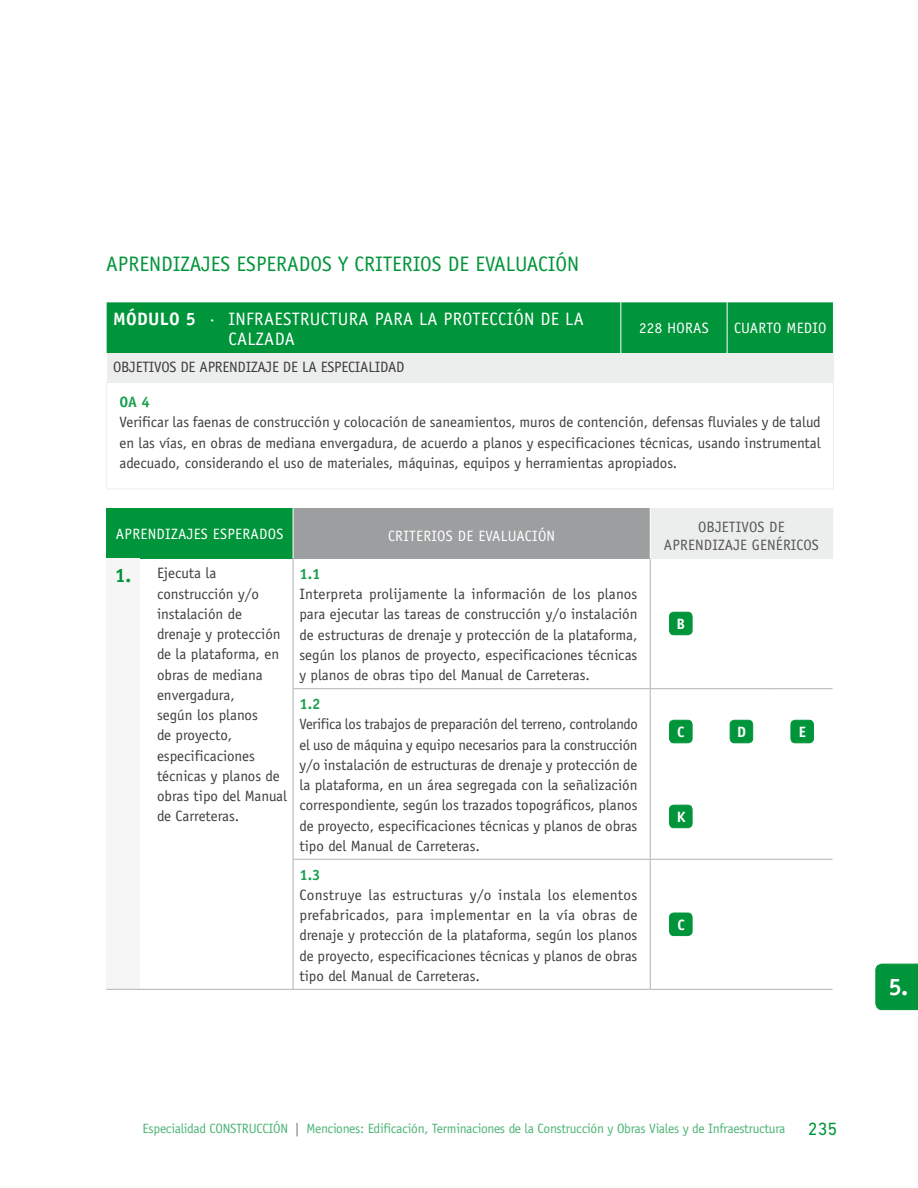
<style>
.page{position:relative;width:918px;height:1188px;background:#fff}
.page>*{position:absolute;margin:0;border:0;box-sizing:border-box;transform-origin:0 0}
.t1{font:700 24px "Officina Sans";color:#fff}
.t2{font:21px "Officina Sans";color:#00953a}
.t3{font:18px/19.5px "Officina Sans";letter-spacing:.02em;color:#fff}
.t4{font:15px/20.2px "Officina Sans";color:#3e3d40;text-align:justify}
.t5{font:15px "Officina Sans";letter-spacing:.02em;color:#fff}
.t6{font:15px "Officina Sans";color:#58585a}
.t7{font:700 15px "Officina Sans";color:#1aa04e}
.t8{font:700 15px "Officina Sans";color:#fff}
.t9{font:13.5px "Officina Sans";letter-spacing:-.02em;color:#4db575}
.s1{font-weight:700}
.s2{font-weight:700;font-size:19.5px;color:#00953a}
.s3{color:#707172}
.s4{font-family:"DIN Next LT Pro";font-size:18px;color:#00953a}
</style>
<div class="page">
<svg style="left:875px;top:964px;width:43px;height:46px;background:#04963d"></svg>
<div style="left:107px;top:302px;width:726px;height:51px;background:#00953a"></div>
<div style="left:107px;top:353px;width:726px;height:29px;background:#eceded"></div>
<hr style="left:833px;top:382px;width:1px;height:107px;background:#eceded">
<hr style="left:106px;top:382px;width:1px;height:107px;background:#eceded">
<hr style="left:106px;top:489px;width:515px;height:1px;background:#eceded">
<hr style="left:621px;top:489px;width:106px;height:1px;background:#eceded">
<hr style="left:727px;top:489px;width:107px;height:1px;background:#eceded">
<hr style="left:727px;top:302px;width:1px;height:51px;background:#fff">
<hr style="left:620px;top:302px;width:1px;height:51px;background:#fff">
<div style="left:106px;top:508px;width:187px;height:51px;background:#00953a"></div>
<div style="left:293px;top:508px;width:357px;height:51px;background:#9c9e9f"></div>
<div style="left:650px;top:508px;width:183px;height:51px;background:#eceded"></div>
<div style="left:106px;top:559px;width:34px;height:430px;background:#f6f6f6"></div>
<hr style="left:650px;top:508px;width:1px;height:51px;background:#fff">
<hr style="left:293px;top:508px;width:1px;height:51px;background:#fff">
<hr style="left:772px;top:859px;width:61px;height:1px;background:#b1b3b4">
<hr style="left:772px;top:989px;width:61px;height:1px;background:#b1b3b4">
<hr style="left:293px;top:688px;width:357px;height:1px;background:#b1b3b4">
<hr style="left:650px;top:859px;width:61px;height:1px;background:#b1b3b4">
<hr style="left:711px;top:859px;width:61px;height:1px;background:#b1b3b4">
<hr style="left:650px;top:989px;width:61px;height:1px;background:#b1b3b4">
<hr style="left:711px;top:989px;width:61px;height:1px;background:#b1b3b4">
<hr style="left:293px;top:859px;width:357px;height:1px;background:#b1b3b4">
<hr style="left:293px;top:989px;width:357px;height:1px;background:#b1b3b4">
<hr style="left:293px;top:559px;width:1px;height:129px;background:#b1b3b4">
<hr style="left:293px;top:689px;width:1px;height:85px;background:#b1b3b4">
<hr style="left:293px;top:774px;width:1px;height:85px;background:#b1b3b4">
<hr style="left:293px;top:860px;width:1px;height:129px;background:#b1b3b4">
<hr style="left:650px;top:688px;width:61px;height:1px;background:#b1b3b4">
<hr style="left:711px;top:688px;width:61px;height:1px;background:#b1b3b4">
<hr style="left:772px;top:688px;width:61px;height:1px;background:#b1b3b4">
<hr style="left:106px;top:989px;width:34px;height:1px;background:#b1b3b4">
<hr style="left:140px;top:989px;width:153px;height:1px;background:#b1b3b4">
<hr style="left:650px;top:559px;width:1px;height:129px;background:#b1b3b4">
<hr style="left:650px;top:689px;width:1px;height:85px;background:#b1b3b4">
<hr style="left:650px;top:774px;width:1px;height:85px;background:#b1b3b4">
<hr style="left:650px;top:860px;width:1px;height:129px;background:#b1b3b4">
<div style="left:670px;top:612px;width:22px;height:23px;background:#00953a;border-radius:4px"></div>
<div style="left:669px;top:612px;width:23px;height:23px;border:1px solid #00953a;border-radius:4px"></div>
<div style="left:670px;top:720px;width:22px;height:23px;background:#00953a;border-radius:4px"></div>
<div style="left:669px;top:720px;width:23px;height:23px;border:1px solid #00953a;border-radius:4px"></div>
<div style="left:730px;top:720px;width:23px;height:23px;background:#00953a;border-radius:4px"></div>
<div style="left:730px;top:720px;width:23px;height:23px;border:1px solid #00953a;border-radius:4px"></div>
<div style="left:791px;top:720px;width:22px;height:23px;background:#00953a;border-radius:4px"></div>
<div style="left:791px;top:720px;width:23px;height:23px;border:1px solid #00953a;border-radius:4px"></div>
<div style="left:670px;top:805px;width:22px;height:23px;background:#00953a;border-radius:4px"></div>
<div style="left:669px;top:805px;width:23px;height:23px;border:1px solid #00953a;border-radius:4px"></div>
<div style="left:670px;top:913px;width:22px;height:23px;background:#00953a;border-radius:4px"></div>
<div style="left:669px;top:913px;width:23px;height:23px;border:1px solid #00953a;border-radius:4px"></div>
<h2 class="t2" style="left:106px;top:251px;width:475px">APRENDIZAJES ESPERADOS Y CRITERIOS DE EVALUACIÓN</h2>
<p class="t3" style="left:229px;top:309px;width:346px;text-indent:-116px"><span class="s1">MÓDULO 5</span> · INFRAESTRUCTURA PARA LA PROTECCIÓN DE LA<br>CALZADA</p>
<p class="t5" style="left:639px;top:319px;width:71px">228 HORAS</p>
<p class="t5" style="left:734px;top:319px;width:94px">CUARTO MEDIO</p>
<p class="t4" style="left:113px;top:357px;width:8px">objetivos</p>
<p class="t4" style="left:181px;top:357px;width:28px">de Aprendiz</p>
<p class="t4" style="left:258px;top:357px;width:71px">aje de la especi</p>
<p class="t4" style="left:360px;top:357px;width:43px">alidad</p>
<p class="t7" style="left:119px;top:393px;width:32px">OA 4</p>
<p class="t4" style="left:119px;top:412px;width:703px">Verificar las faenas de construcción y colocación de saneamientos, muros de contención, defensas fluviales y de talud en las vías, en obras de mediana envergadura, de acuerdo a planos y especificaciones técnicas, usando instrumental adecuado, considerando el uso de materiales, máquinas, equipos y herramientas apropiados.</p>
<p class="t5" style="left:116px;top:525px;width:9px">Aprendiz</p>
<p class="t5" style="left:178px;top:525px;width:17px">ajes</p>
<p class="t5" style="left:213px;top:525px;width:16px">Esper</p>
<p class="t5" style="left:251px;top:525px;width:18px">ados</p>
<p class="t5" style="left:388px;top:527px;width:16px">Criterios</p>
<p class="t5" style="left:458px;top:527px;width:76px">de Evaluación</p>
<p class="t6" style="left:698px;top:518px;width:17px">Objetivos</p>
<p class="t6" style="left:769px;top:518px;width:8px">de</p>
<p class="t6" style="left:664px;top:536px;width:9px">Aprendiz</p>
<p class="t6" style="left:725px;top:536px;width:44px">aje Genéricos</p>
<p class="t4" style="left:157px;top:563px;width:132px;text-align:left;text-indent:-42px"><span class="s2">1.</span> Ejecuta la construcción y/o instalación de drenaje y protección de la plataforma, en obras de mediana envergadura,<br>según los planos<br>de proyecto, especificaciones técnicas y planos de obras tipo del Manual de Carreteras.</p>
<p class="t7" style="left:299px;top:564px;width:23px">1.1</p>
<p class="t4" style="left:299px;top:584px;width:340px">Interpreta prolijamente la información de los planos para ejecutar las tareas de construcción y/o instalación de estructuras de drenaje y protección de la plataforma, según los planos de proyecto, especificaciones técnicas y planos de obras tipo del Manual de Carreteras.</p>
<p class="t8" style="left:677px;top:615px;width:8px">B</p>
<p class="t7" style="left:299px;top:695px;width:23px">1.2</p>
<p class="t4" style="left:299px;top:714px;width:340px">Verifica los trabajos de preparación del terreno, controlando el uso de máquina y equipo necesarios para la construcción y/o instalación de estructuras de drenaje y protección de la plataforma, en un área segregada con la señalización correspondiente, según los trazados topográficos, planos de proyecto, especificaciones técnicas y planos de obras tipo del Manual de Carreteras.</p>
<p class="t8" style="left:677px;top:723px;width:8px">C</p>
<p class="t8" style="left:737px;top:723px;width:9px">D</p>
<p class="t8" style="left:799px;top:723px;width:7px">E</p>
<p class="t8" style="left:677px;top:808px;width:9px">K</p>
<p class="t7" style="left:299px;top:865px;width:23px">1.3</p>
<p class="t4" style="left:299px;top:885px;width:340px">Construye las estructuras y/o instala los elementos prefabricados, para implementar en la vía obras de drenaje y protección de la plataforma, según los planos de proyecto, especificaciones técnicas y planos de obras tipo del Manual de Carreteras.</p>
<p class="t8" style="left:677px;top:916px;width:8px">C</p>
<p class="t9" style="left:143px;top:1120px;width:696px">Especialidad CONSTRUCCIÓN <span class="s3">|</span> Menciones: Edificación, Terminaciones de la Construcción y Obras Viales y de Infraestructura <span class="s4">235</span></p>
<h1 class="t1" style="left:888px;top:972px;width:21px">5.</h1>
</div>
